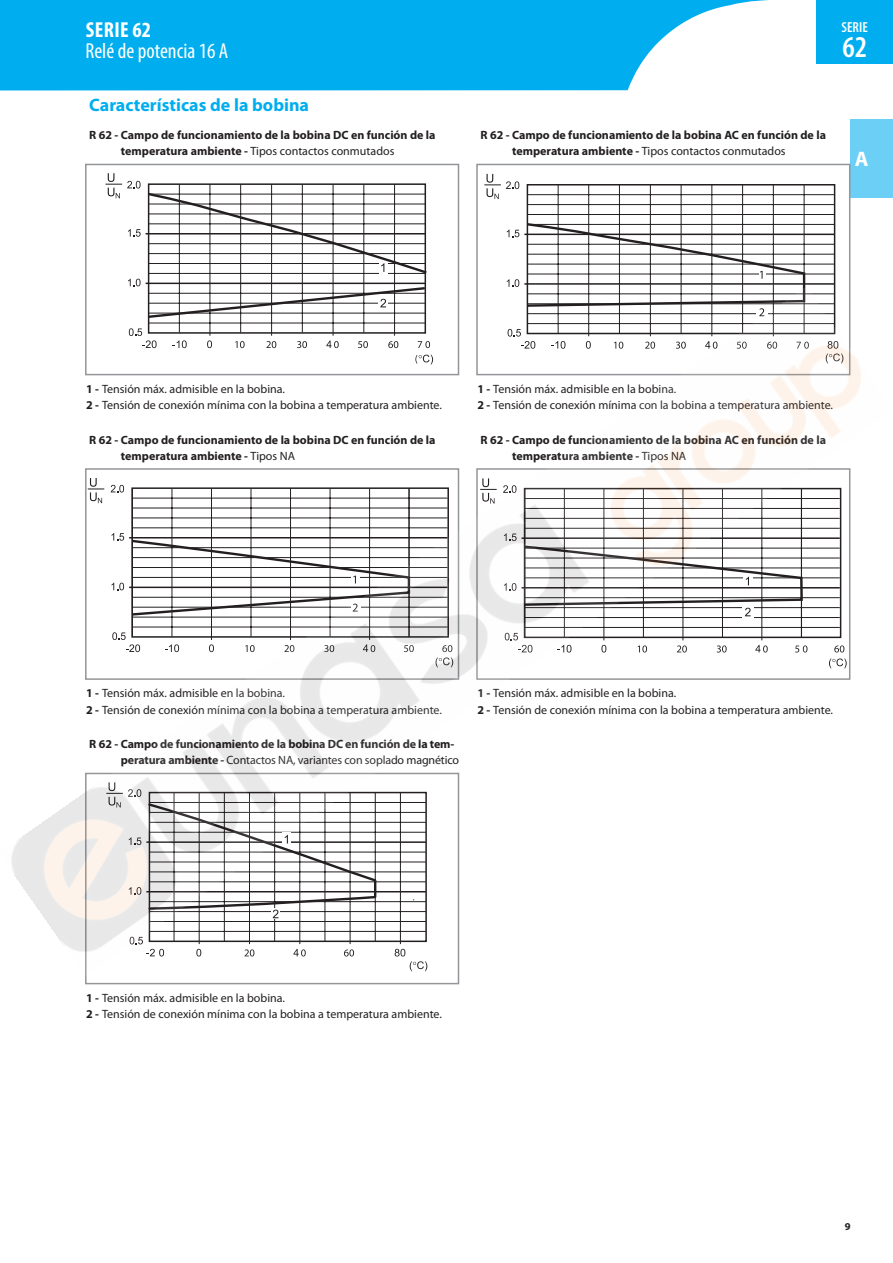
<style>
.page{position:relative;width:893px;height:1263px;background:#fff}
.page>*{position:absolute;margin:0;border:0;box-sizing:border-box;transform-origin:0 0}
.t1{font:600 condensed 30.3px "Myriad Pro";color:#fff}
.t2{font:condensed 21.75px "Myriad Pro";color:#fff}
.t3{font:700 condensed 21.75px "Myriad Pro";letter-spacing:.02em;color:#fff}
.t4{font:700 21px "Myriad Pro";color:#fff}
.t5{font:700 18px "Myriad Pro";color:#00aeef}
.t6{font:600 condensed 14.55px "Myriad Pro";color:#fff}
.t7{font:700 12px/16.2px "Myriad Pro";color:#231f20}
.t8{font:12px/16.2px "Myriad Pro";color:#231f20}
.t9{font:700 10.5px "Myriad Pro";color:#231f20}
.s1{font-weight:400}
.s2{font-weight:700}
</style>
<div class="page">
<div style="left:850px;top:119px;width:43px;height:79px;background:#6bcff6"></div>
<svg style="left:106px;top:173px;width:321px;height:115px"></svg>
<div style="left:85px;top:164px;width:374px;height:211px;border:2px solid #939598"></div>
<hr style="left:524px;top:283px;width:310px;height:2px;background:#231f20">
<hr style="left:524px;top:234px;width:310px;height:1px;background:#231f20">
<div style="left:527px;top:184px;width:308px;height:150px;border:2px solid #231f20"></div>
<svg style="left:507px;top:279px;width:12px;height:8px"></svg>
<svg style="left:507px;top:230px;width:12px;height:7px"></svg>
<svg style="left:484px;top:174px;width:35px;height:25px"></svg>
<hr style="left:527px;top:254px;width:307px;height:1px;background:#231f20">
<hr style="left:527px;top:274px;width:307px;height:1px;background:#231f20">
<hr style="left:527px;top:264px;width:307px;height:1px;background:#231f20">
<hr style="left:527px;top:244px;width:307px;height:1px;background:#231f20">
<hr style="left:527px;top:214px;width:307px;height:1px;background:#231f20">
<hr style="left:527px;top:194px;width:307px;height:1px;background:#231f20">
<hr style="left:527px;top:224px;width:307px;height:1px;background:#231f20">
<hr style="left:527px;top:204px;width:307px;height:1px;background:#231f20">
<hr style="left:804px;top:185px;width:1px;height:148px;background:#231f20">
<hr style="left:773px;top:185px;width:1px;height:151px;background:#231f20">
<hr style="left:742px;top:185px;width:1px;height:148px;background:#231f20">
<hr style="left:681px;top:185px;width:1px;height:148px;background:#231f20">
<hr style="left:619px;top:185px;width:1px;height:148px;background:#231f20">
<hr style="left:558px;top:185px;width:1px;height:148px;background:#231f20">
<hr style="left:711px;top:185px;width:1px;height:151px;background:#231f20">
<hr style="left:650px;top:185px;width:1px;height:151px;background:#231f20">
<hr style="left:588px;top:185px;width:1px;height:151px;background:#231f20">
<svg style="left:525px;top:222px;width:281px;height:66px"></svg>
<div style="left:476px;top:164px;width:374px;height:211px;border:2px solid #939598"></div>
<svg style="left:0;top:0;width:768px;height:90px;background:#22b8f1"></svg>
<div style="left:816px;top:0;width:77px;height:64px;background:#00aeef"></div>
<img style="left:11px;top:288px;width:850px;height:687px">
<h2 class="t3" style="left:86px;top:17px;width:67px">SERIE 62</h2>
<h2 class="t2" style="left:85px;top:38px;width:144px">Relé de potencia 16 A</h2>
<h3 class="t5" style="left:89px;top:93px;width:221px">Características de la bobina</h3>
<p class="t7" style="left:121px;top:127px;width:316px;text-indent:-32px">R 62 - Campo de funcionamiento de la bobina DC en función de la temperatura ambiente - <span class="s1">Tipos contactos conmutados</span></p>
<p class="t7" style="left:512px;top:127px;width:315px;text-indent:-32px">R 62 - Campo de funcionamiento de la bobina AC en función de la temperatura ambiente - <span class="s1">Tipos contactos conmutados</span></p>
<p class="t6" style="left:842px;top:19px;width:28px">SERIE</p>
<h1 class="t1" style="left:842px;top:30px;width:26px">62</h1>
<h3 class="t4" style="left:855px;top:146px;width:15px">A</h3>
<p class="t8" style="left:86px;top:380px;width:357px"><span class="s2">1 -</span> Tensión máx. admisible en la bobina.<br><span class="s2">2 -</span> Tensión de conexión mínima con la bobina a temperatura ambiente.</p>
<p class="t8" style="left:477px;top:380px;width:357px"><span class="s2">1 -</span> Tensión máx. admisible en la bobina.<br><span class="s2">2 -</span> Tensión de conexión mínima con la bobina a temperatura ambiente.</p>
<p class="t7" style="left:121px;top:431px;width:316px;text-indent:-32px">R 62 - Campo de funcionamiento de la bobina DC en función de la temperatura ambiente - <span class="s1">Tipos NA</span></p>
<p class="t7" style="left:512px;top:431px;width:315px;text-indent:-32px">R 62 - Campo de funcionamiento de la bobina AC en función de la temperatura ambiente - <span class="s1">Tipos NA</span></p>
<p class="t8" style="left:86px;top:685px;width:357px"><span class="s2">1 -</span> Tensión máx. admisible en la bobina.<br><span class="s2">2 -</span> Tensión de conexión mínima con la bobina a temperatura ambiente.</p>
<p class="t8" style="left:477px;top:685px;width:357px"><span class="s2">1 -</span> Tensión máx. admisible en la bobina.<br><span class="s2">2 -</span> Tensión de conexión mínima con la bobina a temperatura ambiente.</p>
<p class="t7" style="left:121px;top:735px;width:340px;text-indent:-32px">R 62 - Campo de funcionamiento de la bobina DC en función de la tem&shy;peratura ambiente - <span class="s1">Contactos NA, variantes con soplado magnético</span></p>
<p class="t8" style="left:86px;top:989px;width:357px"><span class="s2">1 -</span> Tensión máx. admisible en la bobina.<br><span class="s2">2 -</span> Tensión de conexión mínima con la bobina a temperatura ambiente.</p>
<p class="t9" style="left:845px;top:1219px;width:7px">9</p>
</div>
